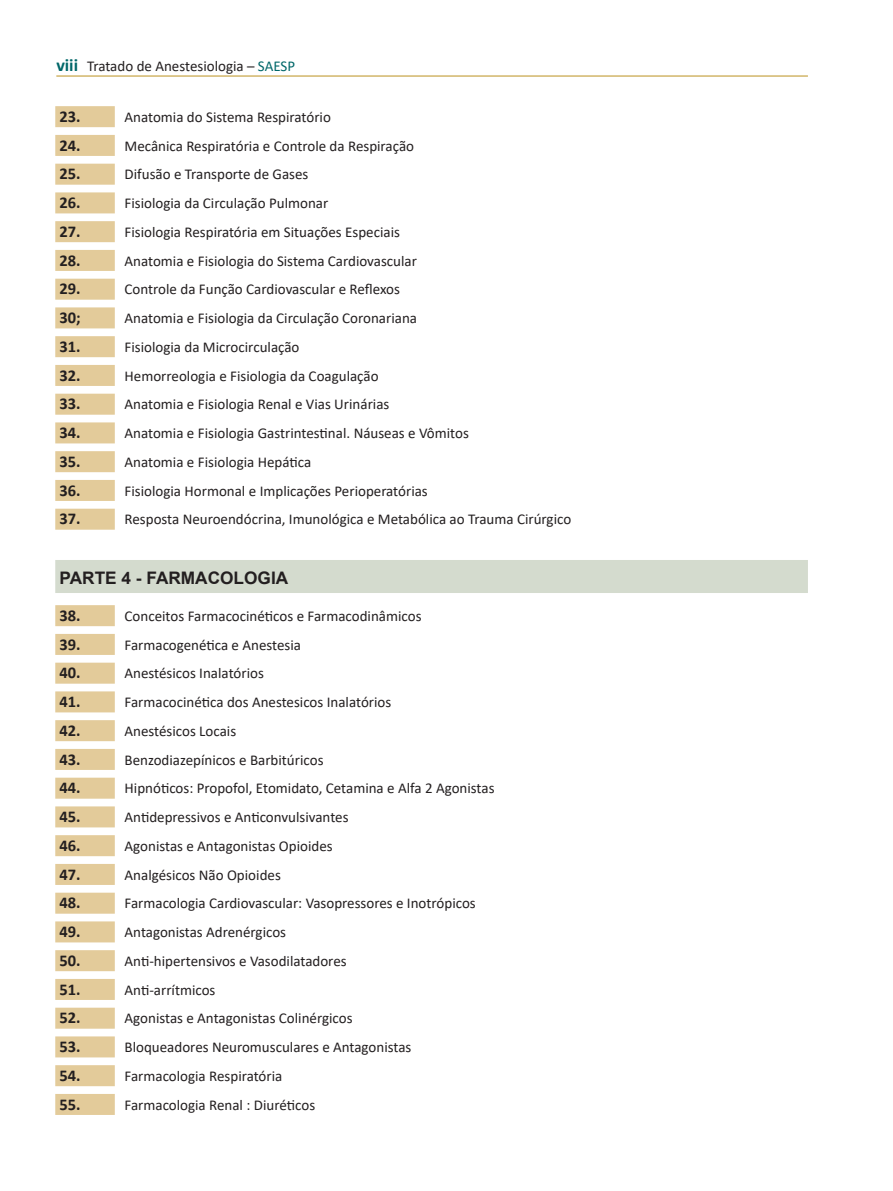
<style>
.page{position:relative;width:893px;height:1191px;background:#fff}
.page>*{position:absolute;margin:0;border:0;box-sizing:border-box;transform-origin:0 0}
.t1{font:700 17.25px "Arial";color:#231f20}
.t2{font:700 16.5px "Calibri";color:#231f20}
.t3{font:15px "Calibri";color:#231f20}
.s1{font-weight:700;font-size:18px;color:#006769}
.s2{color:#006769}
</style>
<div class="page">
<hr style="left:56px;top:76px;width:752px;height:1px;background:#bb921e">
<div style="left:55px;top:106px;width:60px;height:21px;background:#e3cb9a"></div>
<div style="left:55px;top:135px;width:60px;height:21px;background:#e3cb9a"></div>
<div style="left:55px;top:164px;width:60px;height:21px;background:#e3cb9a"></div>
<div style="left:55px;top:192px;width:60px;height:21px;background:#e3cb9a"></div>
<div style="left:55px;top:221px;width:60px;height:21px;background:#e3cb9a"></div>
<div style="left:55px;top:250px;width:60px;height:21px;background:#e3cb9a"></div>
<div style="left:55px;top:279px;width:60px;height:21px;background:#e3cb9a"></div>
<div style="left:55px;top:307px;width:60px;height:21px;background:#e3cb9a"></div>
<div style="left:55px;top:336px;width:60px;height:21px;background:#e3cb9a"></div>
<div style="left:55px;top:365px;width:60px;height:21px;background:#e3cb9a"></div>
<div style="left:55px;top:394px;width:60px;height:21px;background:#e3cb9a"></div>
<div style="left:55px;top:422px;width:60px;height:21px;background:#e3cb9a"></div>
<div style="left:55px;top:451px;width:60px;height:21px;background:#e3cb9a"></div>
<div style="left:55px;top:480px;width:60px;height:21px;background:#e3cb9a"></div>
<div style="left:55px;top:509px;width:60px;height:21px;background:#e3cb9a"></div>
<div style="left:55px;top:560px;width:753px;height:33px;background:#d4dbce"></div>
<div style="left:55px;top:605px;width:60px;height:21px;background:#e3cb9a"></div>
<div style="left:55px;top:634px;width:60px;height:21px;background:#e3cb9a"></div>
<div style="left:55px;top:662px;width:60px;height:21px;background:#e3cb9a"></div>
<div style="left:55px;top:691px;width:60px;height:21px;background:#e3cb9a"></div>
<div style="left:55px;top:720px;width:60px;height:21px;background:#e3cb9a"></div>
<div style="left:55px;top:749px;width:60px;height:21px;background:#e3cb9a"></div>
<div style="left:55px;top:777px;width:60px;height:21px;background:#e3cb9a"></div>
<div style="left:55px;top:806px;width:60px;height:21px;background:#e3cb9a"></div>
<div style="left:55px;top:835px;width:60px;height:21px;background:#e3cb9a"></div>
<div style="left:55px;top:864px;width:60px;height:21px;background:#e3cb9a"></div>
<div style="left:55px;top:892px;width:60px;height:21px;background:#e3cb9a"></div>
<div style="left:55px;top:921px;width:60px;height:21px;background:#e3cb9a"></div>
<div style="left:55px;top:950px;width:60px;height:21px;background:#e3cb9a"></div>
<div style="left:55px;top:979px;width:60px;height:21px;background:#e3cb9a"></div>
<div style="left:55px;top:1007px;width:60px;height:21px;background:#e3cb9a"></div>
<div style="left:55px;top:1036px;width:60px;height:21px;background:#e3cb9a"></div>
<div style="left:55px;top:1065px;width:60px;height:21px;background:#e3cb9a"></div>
<div style="left:55px;top:1094px;width:60px;height:21px;background:#e3cb9a"></div>
<p class="t3" style="left:56px;top:55px;width:240px"><span class="s1">viii</span> Tratado de Anestesiologia – <span class="s2">SAESP</span></p>
<p class="t2" style="left:60px;top:105px;width:23px">23.</p>
<p class="t3" style="left:125px;top:106px;width:208px">Anatomia do Sistema Respiratório</p>
<p class="t2" style="left:60px;top:133px;width:23px">24.</p>
<p class="t3" style="left:125px;top:135px;width:291px">Mecânica Respiratória e Controle da Respiração</p>
<p class="t2" style="left:60px;top:162px;width:23px">25.</p>
<p class="t3" style="left:125px;top:164px;width:185px">Difusão e Transporte de Gases</p>
<p class="t2" style="left:60px;top:191px;width:23px">26.</p>
<p class="t3" style="left:125px;top:193px;width:205px">Fisiologia da Circulação Pulmonar</p>
<p class="t2" style="left:60px;top:220px;width:23px">27.</p>
<p class="t3" style="left:125px;top:221px;width:277px">Fisiologia Respiratória em Situações Especiais</p>
<p class="t2" style="left:60px;top:248px;width:23px">28.</p>
<p class="t3" style="left:125px;top:250px;width:294px">Anatomia e Fisiologia do Sistema Cardiovascular</p>
<p class="t2" style="left:60px;top:277px;width:23px">29.</p>
<p class="t3" style="left:125px;top:279px;width:277px">Controle da Função Cardiovascular e Reflexos</p>
<p class="t2" style="left:60px;top:306px;width:23px">30;</p>
<p class="t3" style="left:125px;top:308px;width:294px">Anatomia e Fisiologia da Circulação Coronariana</p>
<p class="t2" style="left:60px;top:335px;width:23px">31.</p>
<p class="t3" style="left:125px;top:336px;width:176px">Fisiologia da Microcirculação</p>
<p class="t2" style="left:60px;top:363px;width:23px">32.</p>
<p class="t3" style="left:125px;top:365px;width:256px">Hemorreologia e Fisiologia da Coagulação</p>
<p class="t2" style="left:60px;top:392px;width:23px">33.</p>
<p class="t3" style="left:125px;top:394px;width:266px">Anatomia e Fisiologia Renal e Vias Urinárias</p>
<p class="t2" style="left:60px;top:421px;width:23px">34.</p>
<p class="t3" style="left:125px;top:423px;width:346px">Anatomia e Fisiologia Gastrintestinal. Náuseas e Vômitos</p>
<p class="t2" style="left:60px;top:450px;width:23px">35.</p>
<p class="t3" style="left:125px;top:451px;width:188px">Anatomia e Fisiologia Hepática</p>
<p class="t2" style="left:60px;top:478px;width:23px">36.</p>
<p class="t3" style="left:125px;top:480px;width:305px">Fisiologia Hormonal e Implicações Perioperatórias</p>
<p class="t2" style="left:60px;top:507px;width:23px">37.</p>
<p class="t3" style="left:125px;top:509px;width:448px">Resposta Neuroendócrina, Imunológica e Metabólica ao Trauma Cirúrgico</p>
<p class="t1" style="left:60px;top:565px;width:230px">PARTE 4 - FARMACOLOGIA</p>
<p class="t2" style="left:60px;top:604px;width:23px">38.</p>
<p class="t3" style="left:125px;top:605px;width:298px">Conceitos Farmacocinéticos e Farmacodinâmicos</p>
<p class="t2" style="left:60px;top:632px;width:23px">39.</p>
<p class="t3" style="left:125px;top:634px;width:178px">Farmacogenética e Anestesia</p>
<p class="t2" style="left:60px;top:661px;width:23px">40.</p>
<p class="t3" style="left:125px;top:663px;width:141px">Anestésicos Inalatórios</p>
<p class="t2" style="left:60px;top:690px;width:23px">41.</p>
<p class="t3" style="left:125px;top:692px;width:268px">Farmacocinética dos Anestesicos Inalatórios</p>
<p class="t2" style="left:60px;top:718px;width:23px">42.</p>
<p class="t3" style="left:125px;top:720px;width:113px">Anestésicos Locais</p>
<p class="t2" style="left:60px;top:747px;width:23px">43.</p>
<p class="t3" style="left:125px;top:749px;width:200px">Benzodiazepínicos e Barbitúricos</p>
<p class="t2" style="left:60px;top:776px;width:23px">44.</p>
<p class="t3" style="left:125px;top:778px;width:371px">Hipnóticos: Propofol, Etomidato, Cetamina e Alfa 2 Agonistas</p>
<p class="t2" style="left:60px;top:805px;width:23px">45.</p>
<p class="t3" style="left:125px;top:806px;width:225px">Antidepressivos e Anticonvulsivantes</p>
<p class="t2" style="left:60px;top:833px;width:23px">46.</p>
<p class="t3" style="left:125px;top:835px;width:210px">Agonistas e Antagonistas Opioides</p>
<p class="t2" style="left:60px;top:862px;width:23px">47.</p>
<p class="t3" style="left:125px;top:864px;width:158px">Analgésicos Não Opioides</p>
<p class="t2" style="left:60px;top:891px;width:23px">48.</p>
<p class="t3" style="left:125px;top:893px;width:353px">Farmacologia Cardiovascular: Vasopressores e Inotrópicos</p>
<p class="t2" style="left:60px;top:920px;width:23px">49.</p>
<p class="t3" style="left:125px;top:921px;width:163px">Antagonistas Adrenérgicos</p>
<p class="t2" style="left:60px;top:948px;width:23px">50.</p>
<p class="t3" style="left:125px;top:950px;width:224px">Anti-hipertensivos e Vasodilatadores</p>
<p class="t2" style="left:60px;top:977px;width:23px">51.</p>
<p class="t3" style="left:125px;top:979px;width:92px">Anti-arrítmicos</p>
<p class="t2" style="left:60px;top:1006px;width:23px">52.</p>
<p class="t3" style="left:125px;top:1008px;width:229px">Agonistas e Antagonistas Colinérgicos</p>
<p class="t2" style="left:60px;top:1035px;width:23px">53.</p>
<p class="t3" style="left:125px;top:1036px;width:288px">Bloqueadores Neuromusculares e Antagonistas</p>
<p class="t2" style="left:60px;top:1063px;width:23px">54.</p>
<p class="t3" style="left:125px;top:1065px;width:159px">Farmacologia Respiratória</p>
<p class="t2" style="left:60px;top:1092px;width:23px">55.</p>
<p class="t3" style="left:125px;top:1094px;width:192px">Farmacologia Renal : Diuréticos</p>
</div>
